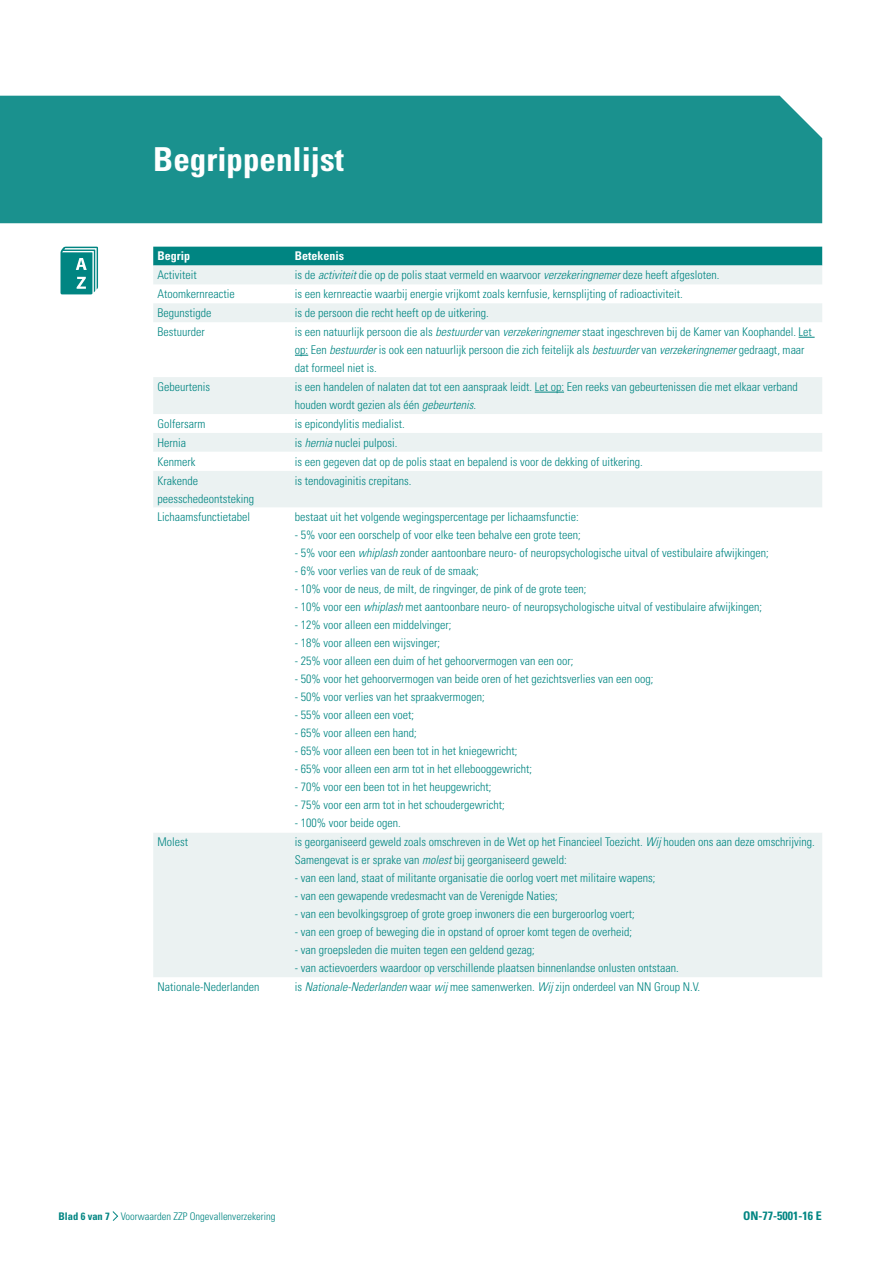
<style>
.page{position:relative;width:893px;height:1263px;background:#fff}
.page>*{position:absolute;margin:0;border:0;box-sizing:border-box;transform-origin:0 0}
._5_Bodyheading-01Kop{font:700 condensed 33px "Univers LT Std";color:#fff}
.Begrippenlijst{font:300 condensed 12px/18px "Univers LT Std";color:#008582}
.Begrippenlijst-2{font:700 condensed 12px "Univers LT Std";color:#fff}
.t1{font:700 condensed 12px "Univers LT Std";color:#008582}
.t2{font:300 condensed 10.5px "Univers LT Std";color:#008582}
.s1{font-style:italic}
.s2{font-weight:700}
</style>
<div class="page">
<svg style="left:61px;top:247px;width:37px;height:48px;background:#359e9c"></svg>
<div style="left:0;top:96px;width:822px;height:127px;background:#1a918e"></div>
<div style="left:153px;top:247px;width:669px;height:19px;background:#008582"></div>
<svg style="left:153px;top:266px;width:669px;height:148px;fill:#f1f6f6"></svg>
<svg style="left:153px;top:433px;width:669px;height:544px"></svg>
<svg style="left:799px;top:337px;width:16px;height:1px"></svg>
<svg style="left:295px;top:355px;width:13px;height:1px"></svg>
<svg style="left:535px;top:392px;width:29px;height:1px"></svg>
<svg style="left:112px;top:1211px;width:6px;height:10px"></svg>
<p class="_5_Bodyheading-01Kop" style="left:153px;top:139px;width:192px">Begrippenlijst</p>
<p class="Begrippenlijst-2" style="left:157px;top:249px;width:34px">Begrip</p>
<p class="Begrippenlijst-2" style="left:295px;top:249px;width:51px">Betekenis</p>
<p class="Begrippenlijst" style="left:157px;top:266px;width:41px">Activiteit</p>
<p class="Begrippenlijst" style="left:295px;top:266px;width:426px">is de <span class="s1">activiteit</span> die op de polis staat vermeld en waarvoor <span class="s1">verzekeringnemer</span> deze heeft afgesloten.</p>
<p class="Begrippenlijst" style="left:157px;top:285px;width:79px">Atoomkernreactie</p>
<p class="Begrippenlijst" style="left:295px;top:285px;width:389px">is een kernreactie waarbij energie vrijkomt zoals kernfusie, kernsplijting of radioactiviteit.</p>
<p class="Begrippenlijst" style="left:157px;top:304px;width:55px">Begunstigde</p>
<p class="Begrippenlijst" style="left:295px;top:304px;width:195px">is de persoon die recht heeft op de uitkering.</p>
<p class="Begrippenlijst" style="left:157px;top:323px;width:49px">Bestuurder</p>
<p class="Begrippenlijst" style="left:295px;top:323px;width:519px">is een natuurlijk persoon die als <span class="s1">bestuurder</span> van <span class="s1">verzekeringnemer</span> staat ingeschreven bij de Kamer van Koophandel. Let op: Een <span class="s1">bestuurder</span> is ook een natuurlijk persoon die zich feitelijk als <span class="s1">bestuurder</span> van <span class="s1">verzekeringnemer</span> gedraagt, maar dat formeel niet is.</p>
<p class="Begrippenlijst" style="left:157px;top:378px;width:54px">Gebeurtenis</p>
<p class="Begrippenlijst" style="left:295px;top:378px;width:504px">is een handelen of nalaten dat tot een aanspraak leidt. Let op: Een reeks van gebeurtenissen die met elkaar verband houden wordt gezien als één <span class="s1">gebeurtenis</span>.</p>
<p class="Begrippenlijst" style="left:157px;top:415px;width:49px">Golfersarm</p>
<p class="Begrippenlijst" style="left:295px;top:415px;width:111px">is epicondylitis medialist.</p>
<p class="Begrippenlijst" style="left:157px;top:433px;width:30px">Hernia</p>
<p class="Begrippenlijst" style="left:295px;top:433px;width:104px">is <span class="s1">hernia</span> nuclei pulposi.</p>
<p class="Begrippenlijst" style="left:157px;top:452px;width:39px">Kenmerk</p>
<p class="Begrippenlijst" style="left:295px;top:452px;width:349px">is een gegeven dat op de polis staat en bepalend is voor de dekking of uitkering.</p>
<p class="Begrippenlijst" style="left:157px;top:471px;width:98px">Krakende peesschedeontsteking</p>
<p class="Begrippenlijst" style="left:295px;top:471px;width:118px">is tendovaginitis crepitans.</p>
<p class="Begrippenlijst" style="left:157px;top:508px;width:94px">Lichaamsfunctietabel</p>
<p class="Begrippenlijst" style="left:295px;top:508px;width:285px">bestaat uit het volgende wegingspercentage per lichaamsfunctie:</p>
<p class="Begrippenlijst" style="left:295px;top:526px;width:287px">- 5% voor een oorschelp of voor elke teen behalve een grote teen;</p>
<p class="Begrippenlijst" style="left:295px;top:544px;width:475px">- 5% voor een <span class="s1">whiplash</span> zonder aantoonbare neuro- of neuropsychologische uitval of vestibulaire afwijkingen;</p>
<p class="Begrippenlijst" style="left:295px;top:562px;width:185px">- 6% voor verlies van de reuk of de smaak;</p>
<p class="Begrippenlijst" style="left:295px;top:580px;width:293px">- 10% voor de neus, de milt, de ringvinger, de pink of de grote teen;</p>
<p class="Begrippenlijst" style="left:295px;top:598px;width:469px">- 10% voor een <span class="s1">whiplash</span> met aantoonbare neuro- of neuropsychologische uitval of vestibulaire afwijkingen;</p>
<p class="Begrippenlijst" style="left:295px;top:616px;width:158px">- 12% voor alleen een middelvinger;</p>
<p class="Begrippenlijst" style="left:295px;top:634px;width:147px">- 18% voor alleen een wijsvinger;</p>
<p class="Begrippenlijst" style="left:295px;top:652px;width:280px">- 25% voor alleen een duim of het gehoorvermogen van een oor;</p>
<p class="Begrippenlijst" style="left:295px;top:670px;width:360px">- 50% voor het gehoorvermogen van beide oren of het gezichtsverlies van een oog;</p>
<p class="Begrippenlijst" style="left:295px;top:688px;width:191px">- 50% voor verlies van het spraakvermogen;</p>
<p class="Begrippenlijst" style="left:295px;top:706px;width:121px">- 55% voor alleen een voet;</p>
<p class="Begrippenlijst" style="left:295px;top:724px;width:123px">- 65% voor alleen een hand;</p>
<p class="Begrippenlijst" style="left:295px;top:742px;width:224px">- 65% voor alleen een been tot in het kniegewricht;</p>
<p class="Begrippenlijst" style="left:295px;top:760px;width:239px">- 65% voor alleen een arm tot in het ellebooggewricht;</p>
<p class="Begrippenlijst" style="left:295px;top:778px;width:198px">- 70% voor een been tot in het heupgewricht;</p>
<p class="Begrippenlijst" style="left:295px;top:796px;width:211px">- 75% voor een arm tot in het schoudergewricht;</p>
<p class="Begrippenlijst" style="left:295px;top:814px;width:107px">- 100% voor beide ogen.</p>
<p class="Begrippenlijst" style="left:157px;top:833px;width:32px">Molest</p>
<p class="Begrippenlijst" style="left:295px;top:833px;width:521px">is georganiseerd geweld zoals omschreven in de Wet op het Financieel Toezicht. <span class="s1">Wij</span> houden ons aan deze omschrijving.<br>Samengevat is er sprake van <span class="s1">molest</span> bij georganiseerd geweld:</p>
<p class="Begrippenlijst" style="left:295px;top:869px;width:362px">- van een land, staat of militante organisatie die oorlog voert met militaire wapens;</p>
<p class="Begrippenlijst" style="left:295px;top:887px;width:264px">- van een gewapende vredesmacht van de Verenigde Naties;</p>
<p class="Begrippenlijst" style="left:295px;top:905px;width:341px">- van een bevolkingsgroep of grote groep inwoners die een burgeroorlog voert;</p>
<p class="Begrippenlijst" style="left:295px;top:923px;width:339px">- van een groep of beweging die in opstand of oproer komt tegen de overheid;</p>
<p class="Begrippenlijst" style="left:295px;top:941px;width:241px">- van groepsleden die muiten tegen een geldend gezag;</p>
<p class="Begrippenlijst" style="left:295px;top:959px;width:385px">- van actievoerders waardoor op verschillende plaatsen binnenlandse onlusten ontstaan.</p>
<p class="Begrippenlijst" style="left:157px;top:978px;width:103px">Nationale-Nederlanden</p>
<p class="Begrippenlijst" style="left:295px;top:978px;width:407px">is <span class="s1">Nationale-Nederlanden</span> waar <span class="s1">wij</span> mee samenwerken. <span class="s1">Wij</span> zijn onderdeel van NN Group N.V.</p>
<p class="t2" style="left:59px;top:1210px;width:218px"><span class="s2">Blad 6 van 7</span> Voorwaarden ZZP Ongevallenverzekering</p>
<p class="t1" style="left:743px;top:1208px;width:80px">ON-77-5001-16 E</p>
</div>
